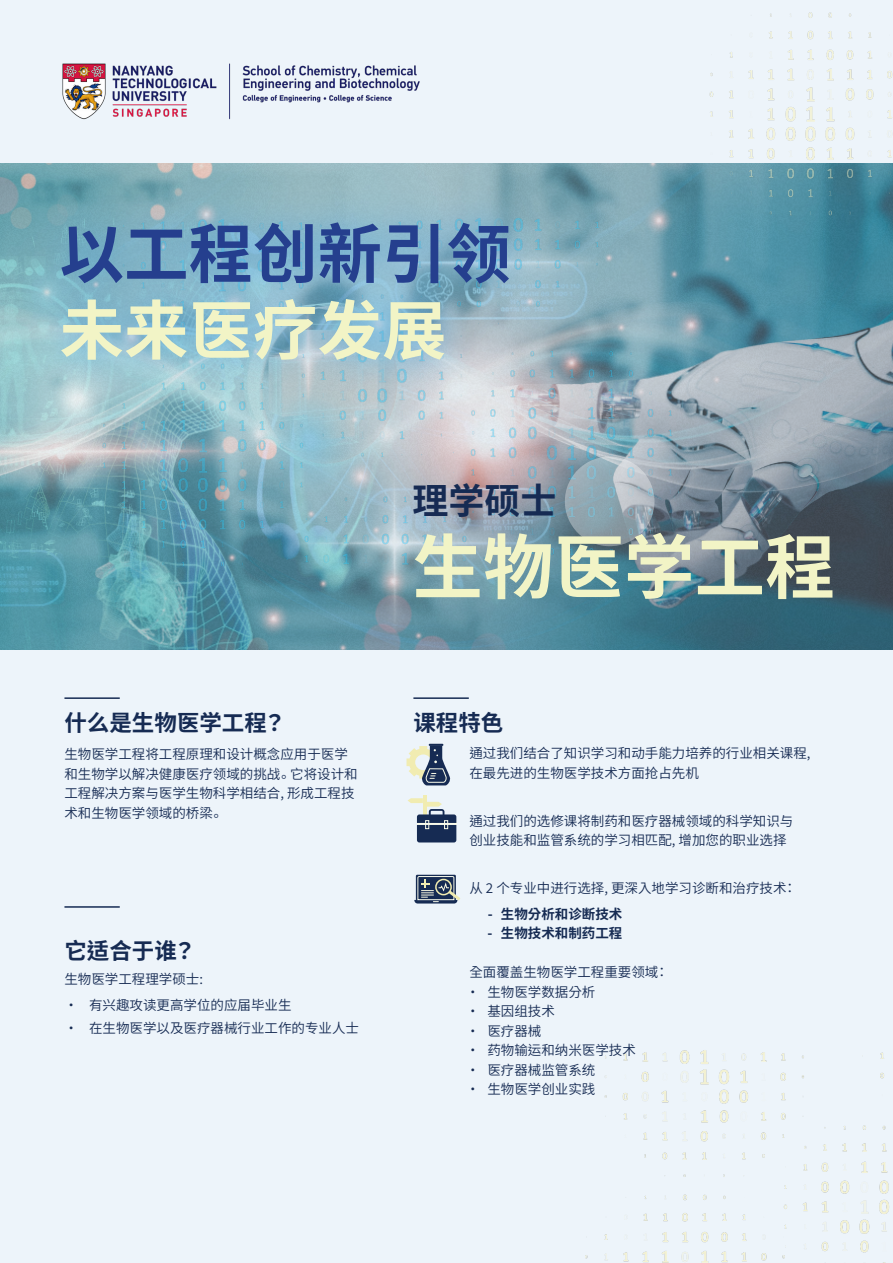
<style>
.page{position:relative;width:893px;height:1263px;background:#edf4fa}
.page>*{position:absolute;margin:0;border:0;box-sizing:border-box;transform-origin:0 0}
.t1{font:700 70.5px "Source Han Sans TC";color:#f2f4c6}
.t2{font:700 64.5px/76.5px "Source Han Sans TC";color:#253f8e}
.t3{font:700 36px "Source Han Sans TC";color:#162b53}
.t4{font:700 22.5px "Source Han Sans TC";color:#162b53}
.t5{font:13.5px/19.5px "Source Han Sans TC";color:#162b53}
.t6{font:700 13.5px "Source Han Sans TC";color:#162b53}
.s1{color:#f2f4c6}
</style>
<div class="page">
<img style="left:672px;top:12px;width:221px;height:152px">
<img style="left:0;top:164px;width:688px;height:485px">
<img style="left:688px;top:164px;width:205px;height:485px">
<hr style="left:64px;top:697px;width:56px;height:2px;background:#162b53">
<hr style="left:64px;top:906px;width:56px;height:2px;background:#162b53">
<hr style="left:413px;top:697px;width:56px;height:2px;background:#162b53">
<img style="left:585px;top:1050px;width:304px;height:213px">
<svg style="left:565px;top:457px;width:89px;height:89px;background:#9aadb6"></svg>
<div style="left:27px;top:187px;width:518px;height:209px;background:#54a4da;opacity:.85"></div>
<img style="left:62px;top:63px;width:358px;height:57px">
<hr style="left:423px;top:795px;width:4px;height:42px;background:#f1ecb1">
<svg style="left:408px;top:798px;width:48px;height:44px"></svg>
<svg style="left:406px;top:744px;width:45px;height:41px"></svg>
<svg style="left:414px;top:875px;width:46px;height:28px"></svg>
<p class="t2" style="left:60px;top:217px;width:453px">以工程创新引领<span class="s1">未来医疗发展</span></p>
<p class="t4" style="left:64px;top:710px;width:223px">什么是生物医学工程？</p>
<p class="t5" style="left:64px;top:745px;width:295px">生物医学工程将工程原理和设计概念应用于医学和生物学以解决健康医疗领域的挑战。它将设计和工程解决方案与医学生物科学相结合, 形成工程技术和生物医学领域的桥梁。</p>
<p class="t4" style="left:64px;top:938px;width:133px">它适合于谁？</p>
<p class="t5" style="left:64px;top:970px;width:140px">生物医学工程理学硕士:</p>
<p class="t5" style="left:64px;top:995px;width:229px">• 有兴趣攻读更高学位的应届毕业生</p>
<p class="t5" style="left:64px;top:1018px;width:296px">• 在生物医学以及医疗器械行业工作的专业人士</p>
<p class="t3" style="left:412px;top:480px;width:145px">理学硕士</p>
<p class="t1" style="left:412px;top:527px;width:424px">生物医学工程</p>
<p class="t4" style="left:413px;top:710px;width:91px">课程特色</p>
<p class="t5" style="left:469px;top:744px;width:343px">通过我们结合了知识学习和动手能力培养的行业相关课程,</p>
<p class="t5" style="left:469px;top:763px;width:231px">在最先进的生物医学技术方面抢占先机</p>
<p class="t5" style="left:469px;top:811px;width:326px">通过我们的选修课将制药和医疗器械领域的科学知识与</p>
<p class="t5" style="left:469px;top:831px;width:319px">创业技能和监管系统的学习相匹配, 增加您的职业选择</p>
<p class="t5" style="left:469px;top:879px;width:329px">从 2 个专业中进行选择, 更深入地学习诊断和治疗技术：</p>
<p class="t6" style="left:488px;top:906px;width:136px">- 生物分析和诊断技术</p>
<p class="t6" style="left:487px;top:925px;width:136px">- 生物技术和制药工程</p>
<p class="t5" style="left:469px;top:963px;width:201px">全面覆盖生物医学工程重要领域：</p>
<p class="t5" style="left:466px;top:982px;width:131px">• 生物医学数据分析</p>
<p class="t5" style="left:466px;top:1002px;width:90px">• 基因组技术</p>
<p class="t5" style="left:466px;top:1021px;width:77px">• 医疗器械</p>
<p class="t5" style="left:466px;top:1041px;width:171px">• 药物输运和纳米医学技术</p>
<p class="t5" style="left:466px;top:1060px;width:131px">• 医疗器械监管系统</p>
<p class="t5" style="left:466px;top:1080px;width:131px">• 生物医学创业实践</p>
</div>
